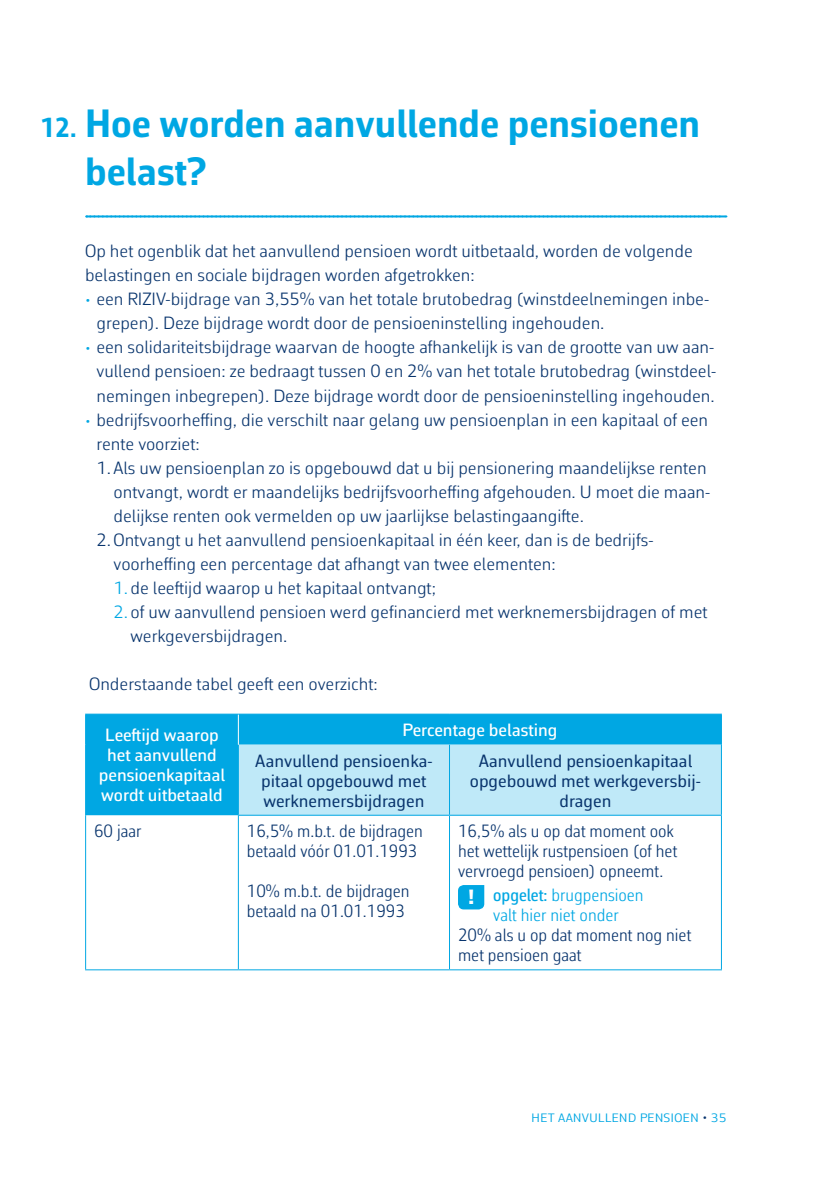
<style>
.page{position:relative;width:840px;height:1191px;background:#fff}
.page>*{position:absolute;margin:0;border:0;box-sizing:border-box;transform-origin:0 0}
.t1{font:700 40px/48px "Corbeau Pro";color:#00a7e3}
.t2{font:300 18px/24px "Corbeau Pro";color:#08346d}
.t3{font:300 18px/20px "Corbeau Con Pro";color:#08346d}
.t4{font:18px/20px "Corbeau Pro";color:#08346d;text-align:center}
.t5{font:500 18px/20px "Corbeau Pro";color:#fff;text-align:center}
.t6{font:300 18px/20px "Corbeau Con Pro";color:#00a7e3;text-align:center}
.t7{font:300 16px "Corbeau Pro";color:#00a7e3}
.s1{font-family:"Corbeau Con Pro";font-size:28px}
.s2{color:#00a7e3}
.s3{font-family:"Corbeau Pro";font-weight:700;font-size:26.4px;color:#fff}
.s4{font-weight:500}
.s5{color:#08346d}
</style>
<div class="page">
<svg style="left:86px;top:215px;width:640px;height:2px"></svg>
<div style="left:86px;top:714px;width:634px;height:101px;background:#00a7e3"></div>
<div style="left:239px;top:744px;width:481px;height:70px;background:#bfe9f8"></div>
<hr style="left:449px;top:744px;width:1px;height:70px;background:#00a7e3">
<hr style="left:238px;top:815px;width:1px;height:154px;background:#00a7e3">
<hr style="left:449px;top:815px;width:1px;height:154px;background:#00a7e3">
<hr style="left:85px;top:969px;width:153px;height:1px;background:#00a7e3">
<hr style="left:238px;top:969px;width:211px;height:1px;background:#00a7e3">
<hr style="left:449px;top:969px;width:272px;height:1px;background:#00a7e3">
<hr style="left:85px;top:815px;width:1px;height:154px;background:#00a7e3">
<hr style="left:720px;top:815px;width:1px;height:154px;background:#00a7e3">
<hr style="left:720px;top:744px;width:1px;height:70px;background:#00a7e3">
<hr style="left:238px;top:814px;width:211px;height:1px;background:#00a7e3">
<hr style="left:449px;top:814px;width:272px;height:1px;background:#00a7e3">
<hr style="left:85px;top:713px;width:153px;height:1px;background:#00a7e3">
<hr style="left:85px;top:714px;width:1px;height:30px;background:#00a7e3">
<hr style="left:85px;top:744px;width:1px;height:71px;background:#00a7e3">
<hr style="left:238px;top:744px;width:1px;height:70px;background:#00a7e3">
<hr style="left:238px;top:713px;width:211px;height:1px;background:#00a7e3">
<hr style="left:449px;top:713px;width:272px;height:1px;background:#00a7e3">
<hr style="left:720px;top:714px;width:1px;height:30px;background:#00a7e3">
<hr style="left:238px;top:714px;width:1px;height:30px;background:#fff">
<svg style="left:458px;top:885px;width:26px;height:24px"></svg>
<h1 class="t1" style="left:85px;top:99px;width:616px;text-indent:-45px"><span class="s1">12.</span> Hoe worden aanvullende pensioenen belast?</h1>
<p class="t2" style="left:85px;top:239px;width:609px">Op het ogenblik dat het aanvullend pensioen wordt uitbetaald, worden de volgende belastingen en sociale bijdragen worden afgetrokken:</p>
<p class="t2" style="left:96px;top:287px;width:614px;text-indent:-11px"><span class="s2">•</span> een RIZIV-bijdrage van 3,55% van het totale brutobedrag (winstdeelnemingen inbe&shy;grepen). Deze bijdrage wordt door de pensioeninstelling ingehouden.</p>
<p class="t2" style="left:96px;top:335px;width:621px;text-align:justify;text-indent:-11px"><span class="s2">•</span> een solidariteitsbijdrage waarvan de hoogte afhankelijk is van de grootte van uw aan&shy;vullend pensioen: ze bedraagt tussen 0 en 2% van het totale brutobedrag (winstdeel&shy;nemingen inbegrepen). Deze bijdrage wordt door de pensioeninstelling ingehouden.</p>
<p class="t2" style="left:85px;top:407px;width:624px"><span class="s2">•</span> bedrijfsvoorheffing, die verschilt naar gelang uw pensioenplan in een kapitaal of een</p>
<p class="t2" style="left:96px;top:431px;width:105px">rente voorziet:</p>
<p class="t2" style="left:96px;top:455px;width:611px">1.Als uw pensioenplan zo is opgebouwd dat u bij pensionering maandelijkse renten</p>
<p class="t2" style="left:113px;top:479px;width:598px">ontvangt, wordt er maandelijks bedrijfsvoorheffing afgehouden. U moet die maan-</p>
<p class="t2" style="left:113px;top:503px;width:471px">delijkse renten ook vermelden op uw jaarlijkse belastingaangifte.</p>
<p class="t2" style="left:96px;top:527px;width:557px">2.Ontvangt u het aanvullend pensioenkapitaal in één keer, dan is de bedrijfs-</p>
<p class="t2" style="left:113px;top:551px;width:443px">voorheffing een percentage dat afhangt van twee elementen:</p>
<p class="t2" style="left:113px;top:575px;width:324px"><span class="s2">1.</span> de leeftijd waarop u het kapitaal ontvangt;</p>
<p class="t2" style="left:130px;top:599px;width:578px;text-indent:-17px"><span class="s2">2.</span> of uw aanvullend pensioen werd gefinancierd met werknemersbijdragen of met werkgeversbijdragen.</p>
<p class="t2" style="left:89px;top:671px;width:290px">Onderstaande tabel geeft een overzicht:</p>
<p class="t5" style="left:99px;top:725px;width:127px">Leeftijd waarop het aanvullend pensioenkapitaal wordt uitbetaald</p>
<p class="t5" style="left:402px;top:720px;width:156px">Percentage belasting</p>
<p class="t4" style="left:255px;top:750px;width:179px">Aanvullend pensioenka&shy;pitaal opgebouwd met werknemersbijdragen</p>
<p class="t4" style="left:469px;top:750px;width:232px">Aanvullend pensioenkapitaal opgebouwd met werkgeversbij&shy;dragen</p>
<p class="t3" style="left:94px;top:821px;width:49px">60 jaar</p>
<p class="t3" style="left:247px;top:821px;width:177px">16,5% m.b.t. de bijdragen betaald vóór 01.01.1993</p>
<p class="t3" style="left:247px;top:881px;width:164px">10% m.b.t. de bijdragen betaald na 01.01.1993</p>
<p class="t3" style="left:458px;top:821px;width:221px">16,5% als u op dat moment ook het wettelijk rustpensioen (of het vervroegd pensioen) opneemt.</p>
<p class="t6" style="left:467px;top:885px;width:177px"><span class="s3">!</span> <span class="s4">opgelet:</span> brugpensioen valt hier niet onder</p>
<p class="t3" style="left:458px;top:925px;width:235px">20% als u op dat moment nog niet met pensioen gaat</p>
<p class="t7" style="left:531px;top:1105px;width:196px">Het aanvullend pensioen <span class="s5">•</span> 35</p>
</div>
